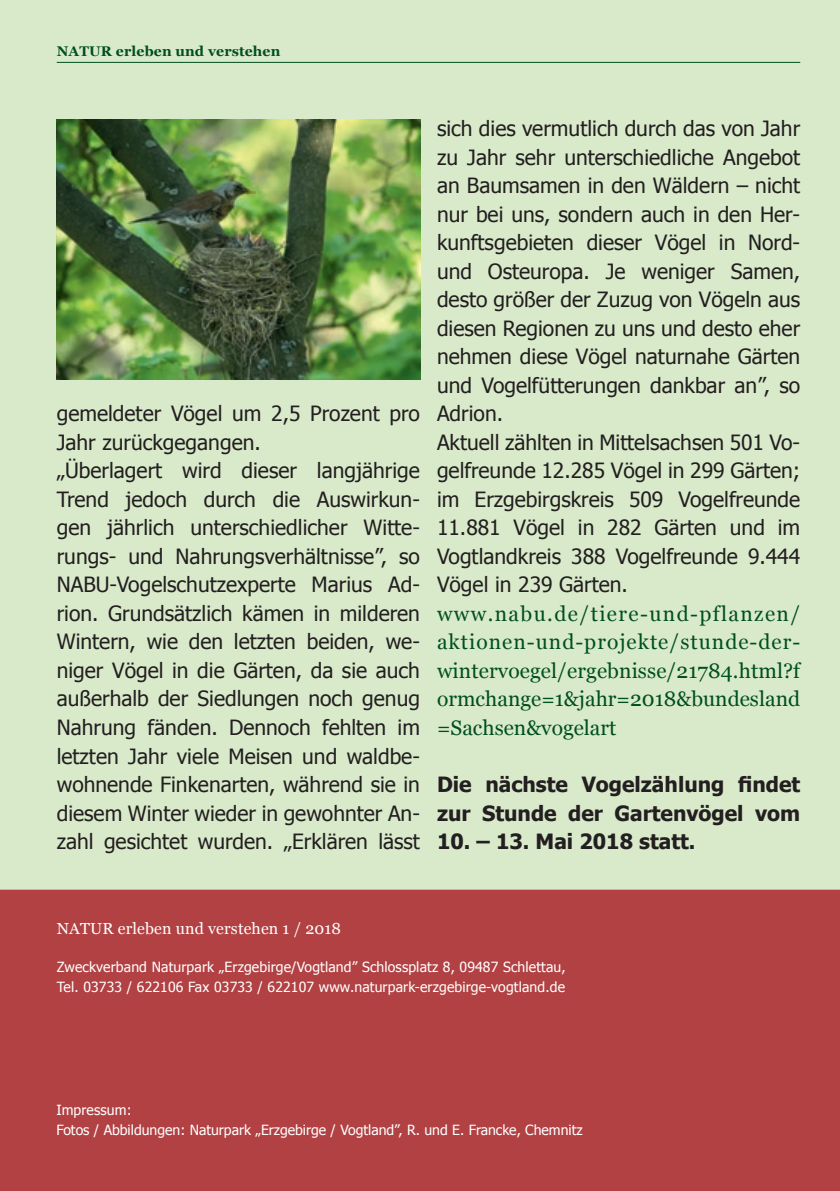
<style>
.page{position:relative;width:840px;height:1191px;background:#fff}
.page>*{position:absolute;margin:0;border:0;box-sizing:border-box;transform-origin:0 0}
.Bodytext{font:21px/28.6px "Tahoma";color:#231f20;text-align:justify}
.www{font:21px/28.6px "Georgia";color:#004f1f;text-align:justify}
.Bodytext-2{font:700 21px/28.4px "Tahoma";color:#231f20}
.t1{font:16px "Georgia";letter-spacing:.01em;color:#fff}
.t2{font:14px/20px "Tahoma";letter-spacing:.01em;color:#fff}
.t3{font:700 14px "Georgia";letter-spacing:.01em;color:#004f1f}
</style>
<div class="page">
<div style="left:0;top:0;width:839px;height:1191px;background:#d9eaca"></div>
<hr style="left:57px;top:62px;width:742px;height:1px;background:#004f1f">
<div style="left:0;top:889px;width:839px;height:302px;background:#b24143"></div>
<img style="left:57px;top:119px;width:363px;height:261px">
<p class="t3" style="left:57px;top:42px;width:225px">NATUR erleben und verstehen</p>
<p class="Bodytext" style="left:57px;top:398px;width:364px">gemeldeter Vögel um 2,5 Prozent pro<br>Jahr zurückgegangen.</p>
<p class="Bodytext" style="left:57px;top:455px;width:364px">„Überlagert wird dieser langjährige Trend jedoch durch die Auswirkun&shy;gen jährlich unterschiedlicher Witte&shy;rungs- und Nahrungsverhältnisse”, so NABU-Vogelschutzexperte Marius Ad&shy;rion. Grundsätzlich kämen in milderen Wintern, wie den letzten beiden, we&shy;niger Vögel in die Gärten, da sie auch außerhalb der Siedlungen noch genug Nahrung fänden. Dennoch fehlten im letzten Jahr viele Meisen und waldbe&shy;wohnende Finkenarten, während sie in diesem Winter wieder in gewohnter An&shy;zahl gesichtet wurden. „Erklären lässt</p>
<p class="Bodytext" style="left:437px;top:113px;width:364px">sich dies vermutlich durch das von Jahr zu Jahr sehr unterschiedliche Angebot an Baumsamen in den Wäldern – nicht nur bei uns, sondern auch in den Her&shy;kunftsgebieten dieser Vögel in Nord&shy;und Osteuropa. Je weniger Samen, desto größer der Zuzug von Vögeln aus diesen Regionen zu uns und desto eher nehmen diese Vögel naturnahe Gärten und Vogelfütterungen dankbar an”, so Adrion.</p>
<p class="Bodytext" style="left:437px;top:427px;width:364px">Aktuell zählten in Mittelsachsen 501 Vo&shy;gelfreunde 12.285 Vögel in 299 Gärten; im Erzgebirgskreis 509 Vogelfreunde 11.881 Vögel in 282 Gärten und im Vogtlandkreis 388 Vogelfreunde 9.444<br>Vögel in 239 Gärten.</p>
<p class="www" style="left:437px;top:600px;width:364px">www.nabu.de/tiere-und-pflanzen/ aktionen-und-projekte/stunde-der&shy;wintervoegel/ergebnisse/21784.html?f ormchange=1&amp;jahr=2018&amp;bundesland =Sachsen&amp;vogelart</p>
<p class="Bodytext-2" style="left:437px;top:769px;width:364px">Die nächste Vogelzählung findet zur Stunde der Gartenvögel vom</p>
<p class="Bodytext-2" style="left:437px;top:826px;width:260px">10. – 13. Mai 2018 statt.</p>
<p class="t1" style="left:57px;top:919px;width:286px">NATUR erleben und verstehen 1 / 2018</p>
<p class="t2" style="left:57px;top:956px;width:510px">Zweckverband Naturpark „Erzgebirge/Vogtland” Schlossplatz 8, 09487 Schlettau,<br>Tel. 03733 / 622106 Fax 03733 / 622107 www.naturpark-erzgebirge-vogtland.de</p>
<p class="t2" style="left:56px;top:1099px;width:77px">Impressum:</p>
<p class="t2" style="left:56px;top:1119px;width:527px">Fotos / Abbildungen: Naturpark „Erzgebirge / Vogtland”, R. und E. Francke, Chemnitz</p>
</div>
